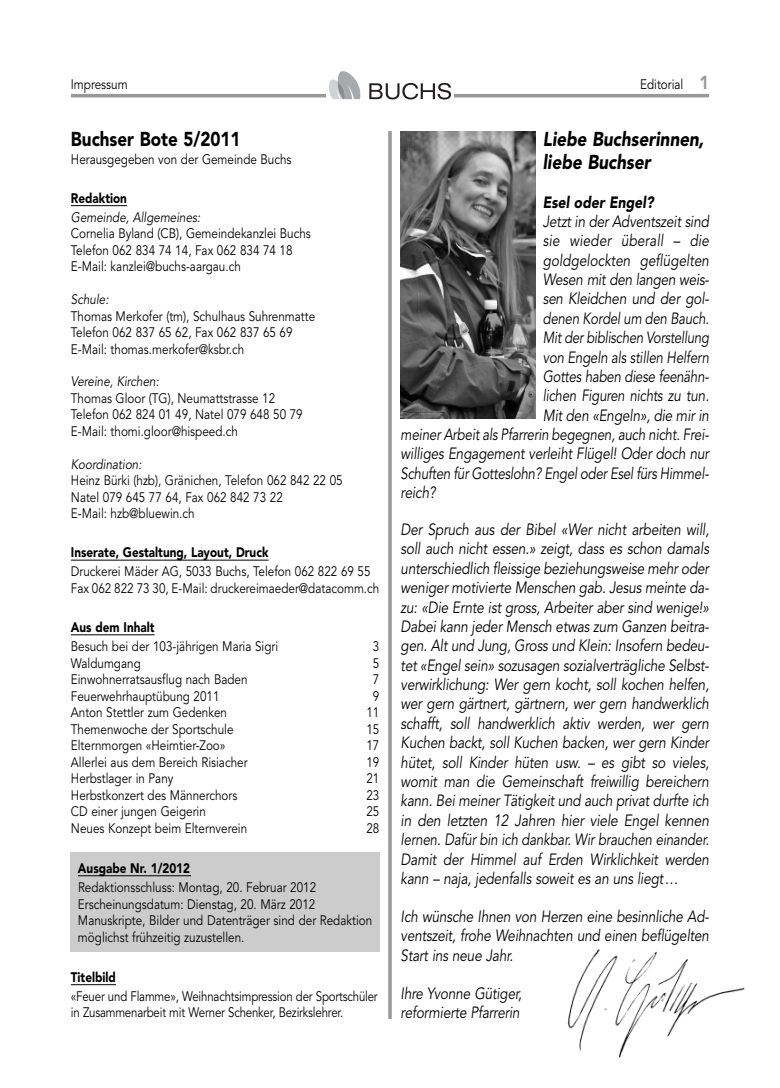
<style>
.page{position:relative;width:780px;height:1088px;background:#fff}
.page>*{position:absolute;margin:0;border:0;box-sizing:border-box;transform-origin:0 0}
.t1{font:italic 900 20px/22.5px "Avenir LT Std";color:#000;scale:.85 1}
.t2{font:900 20px "Avenir LT Std";color:#000;scale:.85 1}
.t3{font:italic 16.25px/19.4px "Avenir LT Std";letter-spacing:-.01em;color:#000;text-align:justify;scale:.83 1}
.t4{font:italic 16.25px "Avenir LT Std";letter-spacing:-.01em;color:#000;scale:.81 1}
.t5{font:italic 16.25px "Avenir LT Std";letter-spacing:-.01em;color:#000;scale:.8 1}
.t6{font:italic 16.25px "Avenir LT Std";letter-spacing:.015em;color:#000;scale:.83 1}
.t7{font:italic 900 16.25px "Avenir LT Std";color:#000;scale:.85 1}
.t8{font:13.75px/16.5px "Avenir LT Std";color:#000;scale:.85 1}
.t9{font:13.75px/19.1px "Avenir LT Std";color:#000;scale:.83 1}
.t10{font:italic 13.75px/19.1px "Avenir LT Std";color:#000;scale:.85 1}
.s1{font-weight:900;font-size:18.75px;color:#999}
.s2{font-weight:900;font-style:normal}
.s3{font-style:italic}
.s4{font-weight:900}
</style>
<div class="page">
<img style="left:567px;top:949px;width:178px;height:109px">
<div style="left:71px;top:852px;width:309px;height:99px;background:#ccc"></div>
<hr style="left:71px;top:205px;width:56px;height:1px;background:#000">
<hr style="left:71px;top:560px;width:197px;height:1px;background:#000">
<hr style="left:71px;top:634px;width:83px;height:1px;background:#000">
<hr style="left:78px;top:875px;width:113px;height:1px;background:#000">
<hr style="left:71px;top:984px;width:45px;height:1px;background:#000">
<hr style="left:71px;top:94px;width:638px;height:3px;background:#999">
<svg style="left:388px;top:131px;width:4px;height:888px;background:#a4a4a4"></svg>
<img style="left:400px;top:131px;width:135px;height:288px">
<div style="left:326px;top:60px;width:128px;height:62px;background:#fff"></div>
<svg style="left:329px;top:71px;width:31px;height:28px"></svg>
<svg style="left:369px;top:83px;width:82px;height:16px"></svg>
<p class="t8" style="left:71px;top:77px;width:68px">Impressum</p>
<p class="t8" style="left:640px;top:77px;width:83px">Editorial <span class="s1">1</span></p>
<p class="t1" style="left:543px;top:130px;width:191px">Liebe Buchserinnen, liebe Buchser</p>
<p class="t7" style="left:543px;top:195px;width:132px">Esel oder Engel?</p>
<p class="t3" style="left:543px;top:213px;width:202px">Jetzt in der Adventszeit sind</p>
<p class="t6" style="left:543px;top:234px;width:202px">sie wieder überall – die</p>
<p class="t3" style="left:543px;top:252px;width:202px">goldgelockten geflügelten</p>
<p class="t3" style="left:543px;top:271px;width:202px">Wesen mit den langen weis-</p>
<p class="t3" style="left:543px;top:290px;width:202px">sen Kleidchen und der gol-</p>
<p class="t5" style="left:543px;top:311px;width:209px">denen Kordel um den Bauch.</p>
<p class="t5" style="left:543px;top:331px;width:209px">Mit der biblischen Vorstellung</p>
<p class="t4" style="left:543px;top:350px;width:207px">von Engeln als stillen Helfern</p>
<p class="t4" style="left:543px;top:370px;width:206px">Gottes haben diese feenähn-</p>
<p class="t4" style="left:543px;top:389px;width:207px">lichen Figuren nichts zu tun.</p>
<p class="t3" style="left:543px;top:407px;width:202px">Mit den «Engeln», die mir in</p>
<p class="t4" style="left:400px;top:428px;width:382px">meiner Arbeit als Pfarrerin begegnen, auch nicht. Frei-</p>
<p class="t3" style="left:400px;top:445px;width:373px">williges Engagement verleiht Flügel! Oder doch nur</p>
<p class="t4" style="left:400px;top:466px;width:382px">Schuften für Gotteslohn? Engel oder Esel fürs Himmel-</p>
<p class="t3" style="left:400px;top:484px;width:44px">reich?</p>
<p class="t3" style="left:400px;top:521px;width:373px">Der Spruch aus der Bibel «Wer nicht arbeiten will, soll auch nicht essen.» zeigt, dass es schon damals unterschiedlich fleissige beziehungsweise mehr oder weniger motivierte Menschen gab. Jesus meinte da&shy;zu: «Die Ernte ist gross, Arbeiter aber sind wenige!» Dabei kann jeder Mensch etwas zum Ganzen beitra&shy;gen. Alt und Jung, Gross und Klein: Insofern bedeu&shy;tet «Engel sein» sozusagen sozialverträgliche Selbst&shy;verwirklichung: Wer gern kocht, soll kochen helfen, wer gern gärtnert, gärtnern, wer gern handwerklich schafft, soll handwerklich aktiv werden, wer gern Kuchen backt, soll Kuchen backen, wer gern Kinder hütet, soll Kinder hüten usw. – es gibt so vieles, womit man die Gemeinschaft freiwillig bereichern kann. Bei meiner Tätigkeit und auch privat durfte ich in den letzten 12 Jahren hier viele Engel kennen lernen. Dafür bin ich dankbar. Wir brauchen einander.<br>Damit der Himmel auf Erden Wirklichkeit werden kann – naja, jedenfalls soweit es an uns liegt…</p>
<p class="t3" style="left:400px;top:908px;width:373px">Ich wünsche Ihnen von Herzen eine besinnliche Ad&shy;ventszeit, frohe Weihnachten und einen beflügelten Start ins neue Jahr.</p>
<p class="t3" style="left:400px;top:985px;width:148px">Ihre Yvonne Gütiger, reformierte Pfarrerin</p>
<p class="t2" style="left:71px;top:131px;width:201px">Buchser Bote 5/2011</p>
<p class="t8" style="left:71px;top:152px;width:261px">Herausgegeben von der Gemeinde Buchs</p>
<p class="t10" style="left:71px;top:190px;width:154px"><span class="s2">Redaktion<br></span>Gemeinde, Allgemeines:</p>
<p class="t8" style="left:71px;top:226px;width:284px">Cornelia Byland (CB), Gemeindekanzlei Buchs<br>Telefon 062 834 74 14, Fax 062 834 74 18<br>E-Mail: kanzlei@buchs-aargau.ch</p>
<p class="t8" style="left:71px;top:292px;width:289px"><span class="s3">Schule:<br></span>Thomas Merkofer (tm), Schulhaus Suhrenmatte<br>Telefon 062 837 65 62, Fax 062 837 65 69<br>E-Mail: thomas.merkofer@ksbr.ch</p>
<p class="t8" style="left:71px;top:374px;width:274px"><span class="s3">Vereine, Kirchen:<br></span>Thomas Gloor (TG), Neumattstrasse 12<br>Telefon 062 824 01 49, Natel 079 648 50 79<br>E-Mail: thomi.gloor@hispeed.ch</p>
<p class="t8" style="left:71px;top:457px;width:321px"><span class="s3">Koordination:<br></span>Heinz Bürki (hzb), Gränichen, Telefon 062 842 22 05<br>Natel 079 645 77 64, Fax 062 842 73 22<br>E-Mail: hzb@bluewin.ch</p>
<p class="t8" style="left:71px;top:544px;width:354px;line-height:19.1px"><span class="s4">Inserate, Gestaltung, Layout, Druck<br></span>Druckerei Mäder AG, 5033 Buchs, Telefon 062 822 69 55</p>
<p class="t8" style="left:71px;top:581px;width:364px">Fax 062 822 73 30, E-Mail: druckereimaeder@datacomm.ch</p>
<p class="t8" style="left:71px;top:619px;width:245px;line-height:19.1px"><span class="s4">Aus dem Inhalt<br></span>Besuch bei der 103-jährigen Maria Sigri</p>
<p class="t8" style="left:373px;top:639px;width:9px">3</p>
<p class="t8" style="left:71px;top:656px;width:84px">Waldumgang</p>
<p class="t8" style="left:373px;top:656px;width:9px">5</p>
<p class="t8" style="left:71px;top:672px;width:209px">Einwohnerratsausflug nach Baden</p>
<p class="t8" style="left:373px;top:672px;width:9px">7</p>
<p class="t8" style="left:71px;top:689px;width:176px">Feuerwehrhauptübung 2011</p>
<p class="t8" style="left:373px;top:689px;width:9px">9</p>
<p class="t8" style="left:71px;top:705px;width:185px">Anton Stettler zum Gedenken</p>
<p class="t8" style="left:366px;top:705px;width:17px">11</p>
<p class="t8" style="left:71px;top:722px;width:193px">Themenwoche der Sportschule</p>
<p class="t8" style="left:366px;top:722px;width:17px">15</p>
<p class="t8" style="left:71px;top:738px;width:183px">Elternmorgen «Heimtier-Zoo»</p>
<p class="t8" style="left:366px;top:738px;width:17px">17</p>
<p class="t8" style="left:71px;top:755px;width:209px">Allerlei aus dem Bereich Risiacher</p>
<p class="t8" style="left:366px;top:755px;width:17px">19</p>
<p class="t8" style="left:71px;top:771px;width:122px">Herbstlager in Pany</p>
<p class="t8" style="left:366px;top:771px;width:17px">21</p>
<p class="t8" style="left:71px;top:788px;width:197px">Herbstkonzert des Männerchors</p>
<p class="t8" style="left:366px;top:788px;width:17px">23</p>
<p class="t8" style="left:71px;top:804px;width:160px">CD einer jungen Geigerin</p>
<p class="t8" style="left:366px;top:804px;width:17px">25</p>
<p class="t8" style="left:71px;top:821px;width:209px">Neues Konzept beim Elternverein</p>
<p class="t8" style="left:366px;top:821px;width:17px">28</p>
<p class="t8" style="left:78px;top:859px;width:282px;line-height:19.1px"><span class="s4">Ausgabe Nr. 1/2012<br></span>Redaktionsschluss: Montag, 20. Februar 2012</p>
<p class="t8" style="left:78px;top:896px;width:347px">Erscheinungsdatum: Dienstag, 20. März 2012<br>Manuskripte, Bilder und Datenträger sind der Redaktion möglichst frühzeitig zuzustellen.</p>
<p class="t9" style="left:71px;top:968px;width:371px"><span class="s4">Titelbild<br></span>«Feuer und Flamme», Weihnachtsimpression der Sportschüler</p>
<p class="t9" style="left:71px;top:1004px;width:329px">in Zusammenarbeit mit Werner Schenker, Bezirkslehrer.</p>
</div>
